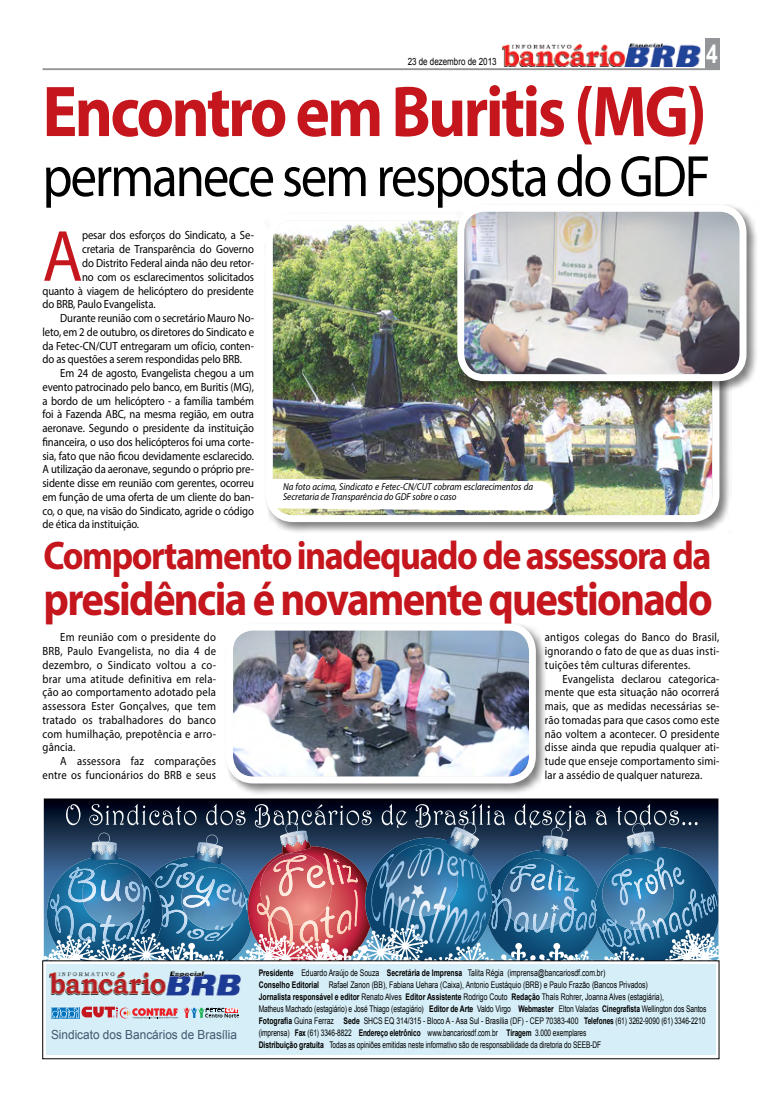
<style>
.page{position:relative;width:762px;height:1099px;background:#fff}
.page>*{position:absolute;margin:0;border:0;box-sizing:border-box;transform-origin:0 0}
.t1{font:73.12px "Myriad Pro";color:#c4161c;scale:.9 1}
.t2{font:700 72.5px "Myriad Pro";letter-spacing:-.04em;color:#c4161c;scale:.9 1}
.t3{font:58.75px "Myriad Pro";letter-spacing:-.04em;color:#000;scale:.9 1}
.t4{font:700 47.5px "Myriad Pro";letter-spacing:-.04em;color:#c4161c;scale:.9 1}
.t5{font:700 40px "Myriad Pro";letter-spacing:-.04em;color:#c4161c;scale:.9 1}
.t6{font:700 26.25px "Arial";color:#fff;scale:.8 1}
.t7{font:12.5px "Arial";color:#3d5870;scale:.95 1}
.t8{font:11.88px/13.8px "Myriad Pro";letter-spacing:-.01em;color:#000;text-align:justify;scale:.9 1}
.t9{font:11.88px/13.8px "Myriad Pro";letter-spacing:.02em;color:#000;text-align:right;scale:.9 1}
.t10{font:italic 10px/10px "Myriad Pro";color:#000;scale:.9 1}
.t11{font:10px "Arial";color:#000;scale:.8 1}
.t12{font:9.12px/11.9px "Arial";color:#000;scale:.75 1}
.s1{font-weight:700}
</style>
<div class="page">
<svg style="left:44px;top:798px;width:674px;height:5px;background:#191924"></svg>
<img style="left:44px;top:803px;width:675px;height:157px">
<hr style="left:43px;top:68px;width:676px;height:2px;background:#939598">
<svg style="left:503px;top:66px;width:193px;height:1px"></svg>
<div style="left:705px;top:38px;width:14px;height:32px;background:#939598"></div>
<div style="left:46px;top:964px;width:669px;height:91px;background:#d6eef7"></div>
<img style="left:50px;top:971px;width:190px;height:24px">
<svg style="left:51px;top:1006px;width:188px;height:13px"></svg>
<img style="left:502px;top:43px;width:199px;height:23px">
<div style="left:264px;top:212px;width:468px;height:321px;background:#000;opacity:.5"></div>
<img style="left:274px;top:221px;width:437px;height:293px">
<div style="left:266px;top:213px;width:453px;height:309px;border:7px solid #fff;border-radius:24px"></div>
<div style="left:455px;top:203px;width:303px;height:189px;background:#000;opacity:.5"></div>
<img style="left:465px;top:212px;width:275px;height:162px">
<div style="left:457px;top:205px;width:289px;height:176px;border:7px solid #fff;border-radius:24px"></div>
<svg style="left:271px;top:479px;width:282px;height:32px"></svg>
<div style="left:224px;top:622px;width:324px;height:173px;background:#000;opacity:.5"></div>
<img style="left:234px;top:631px;width:294px;height:144px">
<div style="left:226px;top:623px;width:310px;height:160px;border:7px solid #fff;border-radius:24px"></div>
<p class="t11" style="left:408px;top:55px;width:113px">23 de dezembro de 2013</p>
<h3 class="t6" style="left:706px;top:36px;width:16px">4</h3>
<h2 class="t2" style="left:42px;top:64px;width:739px">Encontro em Buritis (MG)</h2>
<h3 class="t3" style="left:42px;top:140px;width:743px">permanece sem resposta do GDF</h3>
<h1 class="t1" style="left:42px;top:211px;width:46px">A</h1>
<p class="t8" style="left:82px;top:228px;width:192px">pesar dos esforços do Sindicato, a Se-</p>
<p class="t8" style="left:82px;top:242px;width:192px">cretaria de Transparência do Governo</p>
<p class="t8" style="left:82px;top:256px;width:192px">do Distrito Federal ainda não deu retor-</p>
<p class="t8" style="left:82px;top:270px;width:192px">no com os esclarecimentos solicitados</p>
<p class="t8" style="left:42px;top:283px;width:236px">quanto à viagem de helicóptero do presidente</p>
<p class="t8" style="left:42px;top:297px;width:127px">do BRB, Paulo Evangelista.</p>
<p class="t8" style="left:60px;top:311px;width:217px">Durante reunião com o secretário Mauro No-</p>
<p class="t8" style="left:42px;top:325px;width:236px">leto, em 2 de outubro, os diretores do Sindicato e</p>
<p class="t8" style="left:42px;top:338px;width:236px">da Fetec-CN/CUT entregaram um ofício, conten-</p>
<p class="t8" style="left:42px;top:352px;width:223px">do as questões a serem respondidas pelo BRB.</p>
<p class="t8" style="left:60px;top:366px;width:217px">Em 24 de agosto, Evangelista chegou a um</p>
<p class="t8" style="left:42px;top:380px;width:236px">evento patrocinado pelo banco, em Buritis (MG),</p>
<p class="t8" style="left:42px;top:393px;width:236px">a bordo de um helicóptero - a família também</p>
<p class="t8" style="left:42px;top:407px;width:236px">foi à Fazenda ABC, na mesma região, em outra</p>
<p class="t8" style="left:42px;top:421px;width:236px">aeronave. Segundo o presidente da instituição</p>
<p class="t8" style="left:42px;top:435px;width:236px">financeira, o uso dos helicópteros foi uma corte-</p>
<p class="t8" style="left:42px;top:448px;width:236px">sia, fato que não ficou devidamente esclarecido.</p>
<p class="t8" style="left:42px;top:462px;width:236px">A utilização da aeronave, segundo o próprio pre-</p>
<p class="t8" style="left:42px;top:476px;width:236px">sidente disse em reunião com gerentes, ocorreu</p>
<p class="t8" style="left:42px;top:490px;width:236px">em função de uma oferta de um cliente do ban-</p>
<p class="t8" style="left:42px;top:503px;width:236px">co, o que, na visão do Sindicato, agride o código</p>
<p class="t8" style="left:42px;top:517px;width:109px">de ética da instituição.</p>
<p class="t10" style="left:283px;top:482px;width:279px">Na foto acima, Sindicato e Fetec-CN/CUT cobram esclarecimentos da<br>Secretaria de Transparência do GDF sobre o caso</p>
<h3 class="t5" style="left:44px;top:529px;width:743px">Comportamento inadequado de assessora da</h3>
<h3 class="t4" style="left:44px;top:568px;width:745px">presidência é novamente questionado</h3>
<p class="t8" style="left:545px;top:630px;width:195px">antigos colegas do Banco do Brasil, ignorando o fato de que as duas insti&shy;tuições têm culturas diferentes.</p>
<p class="t8" style="left:545px;top:671px;width:195px;text-indent:18px">Evangelista declarou categorica&shy;mente que esta situação não ocorrerá mais, que as medidas necessárias se&shy;rão tomadas para que casos como este não voltem a acontecer. O presidente disse ainda que repudia qualquer ati&shy;tude que enseje comportamento simi&shy;lar a assédio de qualquer natureza.</p>
<p class="t8" style="left:42px;top:630px;width:194px;text-indent:18px">Em reunião com o presidente do BRB, Paulo Evangelista, no dia 4 de dezembro, o Sindicato voltou a co&shy;brar uma atitude definitiva em rela&shy;ção ao comportamento adotado pela assessora Ester Gonçalves, que tem tratado os trabalhadores do banco com humilhação, prepotência e arro&shy;gância.</p>
<p class="t9" style="left:42px;top:754px;width:194px">A assessora faz comparações entre os funcionários do BRB e seus</p>
<p class="t7" style="left:51px;top:1026px;width:197px">Sindicato dos Bancários de Brasília</p>
<p class="t12" style="left:259px;top:967px;width:599px"><span class="s1">Presidente</span> Eduardo Araújo de Souza <span class="s1">Secretária de Imprensa</span> Talita Régia (imprensa@bancariosdf.com.br)<br><span class="s1">Conselho Editorial</span> Rafael Zanon (BB), Fabiana Uehara (Caixa), Antonio Eustáquio (BRB) e Paulo Frazão (Bancos Privados)<br><span class="s1">Jornalista responsável e editor</span> Renato Alves <span class="s1">Editor Assistente</span> Rodrigo Couto <span class="s1">Redação</span> Thaís Rohrer, Joanna Alves (estagiária),<br>Matheus Machado (estagiário) e José Thiago (estagiário) <span class="s1">Editor de Arte</span> Valdo Virgo <span class="s1">Webmaster</span> Elton Valadas <span class="s1">Cinegrafista</span> Wellington dos Santos <span class="s1">Fotografia</span> Guina Ferraz <span class="s1">Sede</span> SHCS EQ 314/315 - Bloco A - Asa Sul - Brasília (DF) - CEP 70383-400 <span class="s1">Telefones</span> (61) 3262-9090 (61) 3346-2210 (imprensa) <span class="s1">Fax</span> (61) 3346-8822 <span class="s1">Endereço eletrônico</span> www.bancariosdf.com.br <span class="s1">Tiragem</span> 3.000 exemplares<br><span class="s1">Distribuição gratuita</span> Todas as opiniões emitidas neste informativo são de responsabilidade da diretoria do SEEB-DF</p>
</div>
